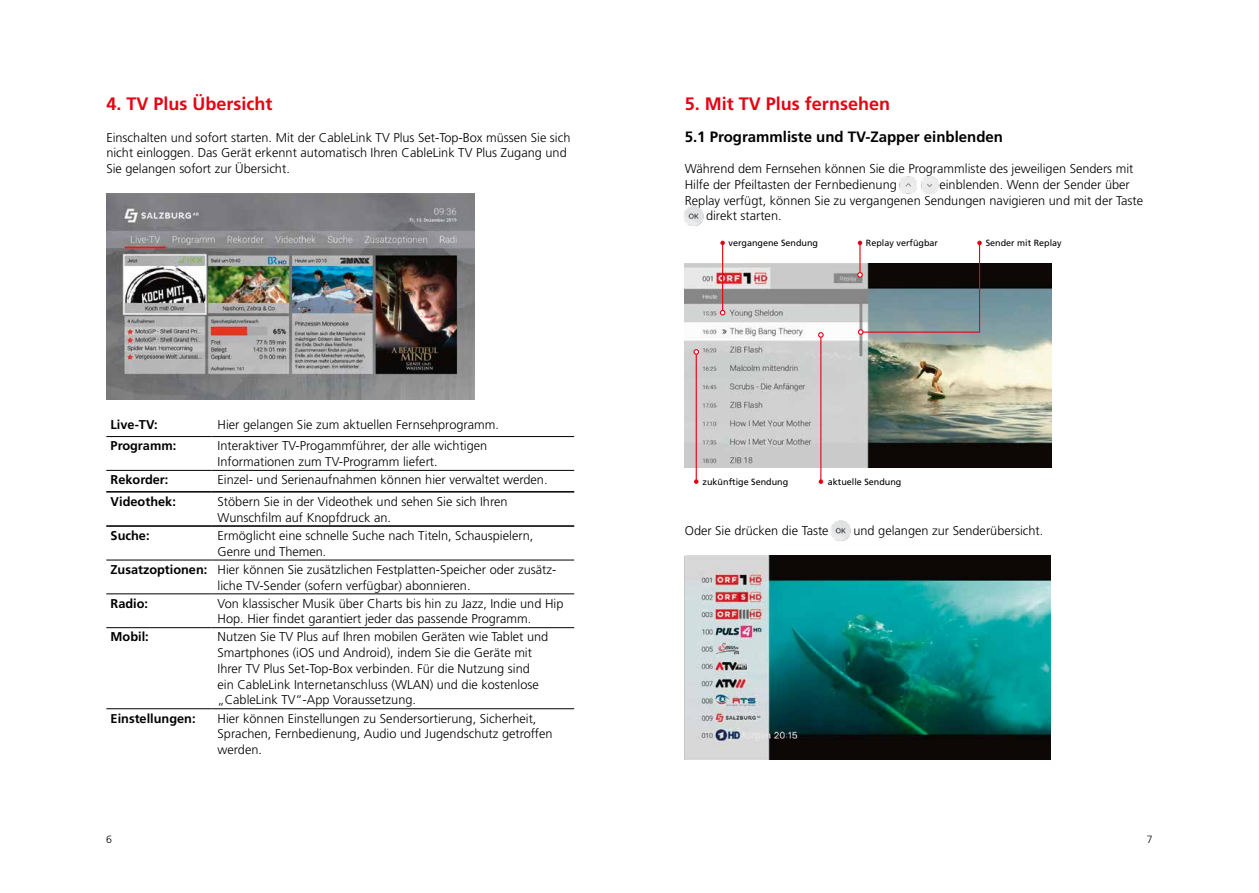
<style>
.page{position:relative;width:1259px;height:893px;background:#fff}
.page>*{position:absolute;margin:0;border:0;box-sizing:border-box;transform-origin:0 0}
.t1{font:700 18px "Frutiger LT Std";color:#e30513}
.t2{font:700 15px "Frutiger LT Std";color:#000}
.t3{font:300 12.75px/15.8px "Frutiger LT Std";color:#000}
.t4{font:700 12.75px "Frutiger LT Std";color:#000}
.t5{font:300 10.5px "Frutiger LT Std";color:#000}
.t6{font:9px "Frutiger LT Std";color:#000}
.s1{font-weight:700}
</style>
<div class="page">
<hr style="left:106px;top:436px;width:106px;height:1px;background:#000">
<hr style="left:212px;top:436px;width:362px;height:1px;background:#000">
<hr style="left:106px;top:470px;width:106px;height:1px;background:#000">
<hr style="left:212px;top:470px;width:362px;height:1px;background:#000">
<hr style="left:106px;top:491px;width:106px;height:1px;background:#000">
<hr style="left:212px;top:491px;width:362px;height:1px;background:#000">
<hr style="left:106px;top:492px;width:106px;height:1px;background:#000">
<hr style="left:212px;top:492px;width:362px;height:1px;background:#000">
<hr style="left:106px;top:526px;width:106px;height:1px;background:#000">
<hr style="left:212px;top:526px;width:362px;height:1px;background:#000">
<hr style="left:106px;top:560px;width:106px;height:1px;background:#000">
<hr style="left:212px;top:560px;width:362px;height:1px;background:#000">
<hr style="left:106px;top:594px;width:106px;height:1px;background:#000">
<hr style="left:212px;top:594px;width:362px;height:1px;background:#000">
<hr style="left:106px;top:627px;width:106px;height:1px;background:#000">
<hr style="left:212px;top:627px;width:362px;height:1px;background:#000">
<hr style="left:106px;top:708px;width:106px;height:1px;background:#000">
<hr style="left:212px;top:708px;width:362px;height:1px;background:#000">
<img style="left:106px;top:194px;width:369px;height:205px">
<img style="left:899px;top:176px;width:18px;height:18px">
<img style="left:684px;top:206px;width:19px;height:20px">
<img style="left:831px;top:520px;width:20px;height:21px">
<img style="left:921px;top:176px;width:17px;height:19px">
<img style="left:685px;top:264px;width:366px;height:204px">
<img style="left:685px;top:556px;width:365px;height:203px">
<hr style="left:695px;top:354px;width:2px;height:128px;background:#e30513">
<svg style="left:694px;top:479px;width:4px;height:5px"></svg>
<svg style="left:693px;top:349px;width:6px;height:6px"></svg>
<hr style="left:722px;top:243px;width:1px;height:67px;background:#e30513">
<svg style="left:720px;top:241px;width:5px;height:4px"></svg>
<svg style="left:720px;top:310px;width:5px;height:5px"></svg>
<svg style="left:857px;top:241px;width:124px;height:94px"></svg>
<hr style="left:820px;top:337px;width:1px;height:145px;background:#e30513">
<svg style="left:818px;top:479px;width:5px;height:5px"></svg>
<svg style="left:818px;top:332px;width:5px;height:6px"></svg>
<h1 class="t1" style="left:106px;top:93px;width:168px">4. TV Plus Übersicht</h1>
<p class="t3" style="left:106px;top:129px;width:466px">Einschalten und sofort starten. Mit der CableLink TV Plus Set-Top-Box müssen Sie sich nicht einloggen. Das Gerät erkennt automatisch Ihren CableLink TV Plus Zugang und<br>Sie gelangen sofort zur Übersicht.</p>
<p class="t4" style="left:111px;top:417px;width:49px">Live-TV:</p>
<p class="t3" style="left:218px;top:417px;width:283px">Hier gelangen Sie zum aktuellen Fernsehprogramm.</p>
<p class="t4" style="left:111px;top:438px;width:67px">Programm:</p>
<p class="t3" style="left:218px;top:438px;width:271px">Interaktiver TV-Progammführer, der alle wichtigen<br>Informationen zum TV-Programm liefert.</p>
<p class="t4" style="left:111px;top:472px;width:59px">Rekorder:</p>
<p class="t3" style="left:218px;top:472px;width:331px">Einzel- und Serienaufnahmen können hier verwaltet werden.</p>
<p class="t4" style="left:111px;top:494px;width:67px">Videothek:</p>
<p class="t3" style="left:218px;top:494px;width:291px">Stöbern Sie in der Videothek und sehen Sie sich Ihren<br>Wunschfilm auf Knopfdruck an.</p>
<p class="t4" style="left:111px;top:528px;width:40px">Suche:</p>
<p class="t3" style="left:218px;top:528px;width:317px">Ermöglicht eine schnelle Suche nach Titeln, Schauspielern,<br>Genre und Themen.</p>
<p class="t3" style="left:218px;top:562px;width:340px;text-indent:-107px"><span class="s1">Zusatzoptionen:</span> Hier können Sie zusätzlichen Festplatten-Speicher oder zusätz&shy;liche TV-Sender (sofern verfügbar) abonnieren.</p>
<p class="t4" style="left:111px;top:596px;width:39px">Radio:</p>
<p class="t3" style="left:218px;top:596px;width:347px">Von klassischer Musik über Charts bis hin zu Jazz, Indie und Hip<br>Hop. Hier findet garantiert jeder das passende Programm.</p>
<p class="t4" style="left:111px;top:630px;width:40px">Mobil:</p>
<p class="t3" style="left:218px;top:629px;width:332px">Nutzen Sie TV Plus auf Ihren mobilen Geräten wie Tablet und Smartphones (iOS und Android), indem Sie die Geräte mit Ihrer TV Plus Set-Top-Box verbinden. Für die Nutzung sind ein CableLink Internetanschluss (WLAN) und die kostenlose „CableLink TV“-App Voraussetzung.</p>
<p class="t4" style="left:111px;top:711px;width:87px">Einstellungen:</p>
<p class="t3" style="left:218px;top:710px;width:336px">Hier können Einstellungen zu Sendersortierung, Sicherheit,<br>Sprachen, Fernbedienung, Audio und Jugendschutz getroffen werden.</p>
<h1 class="t1" style="left:685px;top:93px;width:207px">5. Mit TV Plus fernsehen</h1>
<p class="t2" style="left:685px;top:127px;width:320px">5.1 Programmliste und TV-Zapper einblenden</p>
<p class="t3" style="left:685px;top:161px;width:450px">Während dem Fernsehen können Sie die Programmliste des jeweiligen Senders mit<br>Hilfe der Pfeiltasten der Fernbedienung</p>
<p class="t3" style="left:939px;top:177px;width:192px">einblenden. Wenn der Sender über</p>
<p class="t3" style="left:685px;top:192px;width:460px">Replay verfügt, können Sie zu vergangenen Sendungen navigieren und mit der Taste</p>
<p class="t3" style="left:706px;top:208px;width:77px">direkt starten.</p>
<p class="t6" style="left:728px;top:238px;width:91px">vergangene Sendung</p>
<p class="t6" style="left:866px;top:238px;width:74px">Replay verfügbar</p>
<p class="t6" style="left:985px;top:238px;width:78px">Sender mit Replay</p>
<p class="t6" style="left:702px;top:476px;width:87px">zukünftige Sendung</p>
<p class="t6" style="left:828px;top:476px;width:75px">aktuelle Sendung</p>
<p class="t3" style="left:685px;top:523px;width:145px">Oder Sie drücken die Taste</p>
<p class="t3" style="left:853px;top:523px;width:191px">und gelangen zur Senderübersicht.</p>
<p class="t5" style="left:106px;top:833px;width:7px">6</p>
<p class="t5" style="left:1146px;top:833px;width:7px">7</p>
</div>
